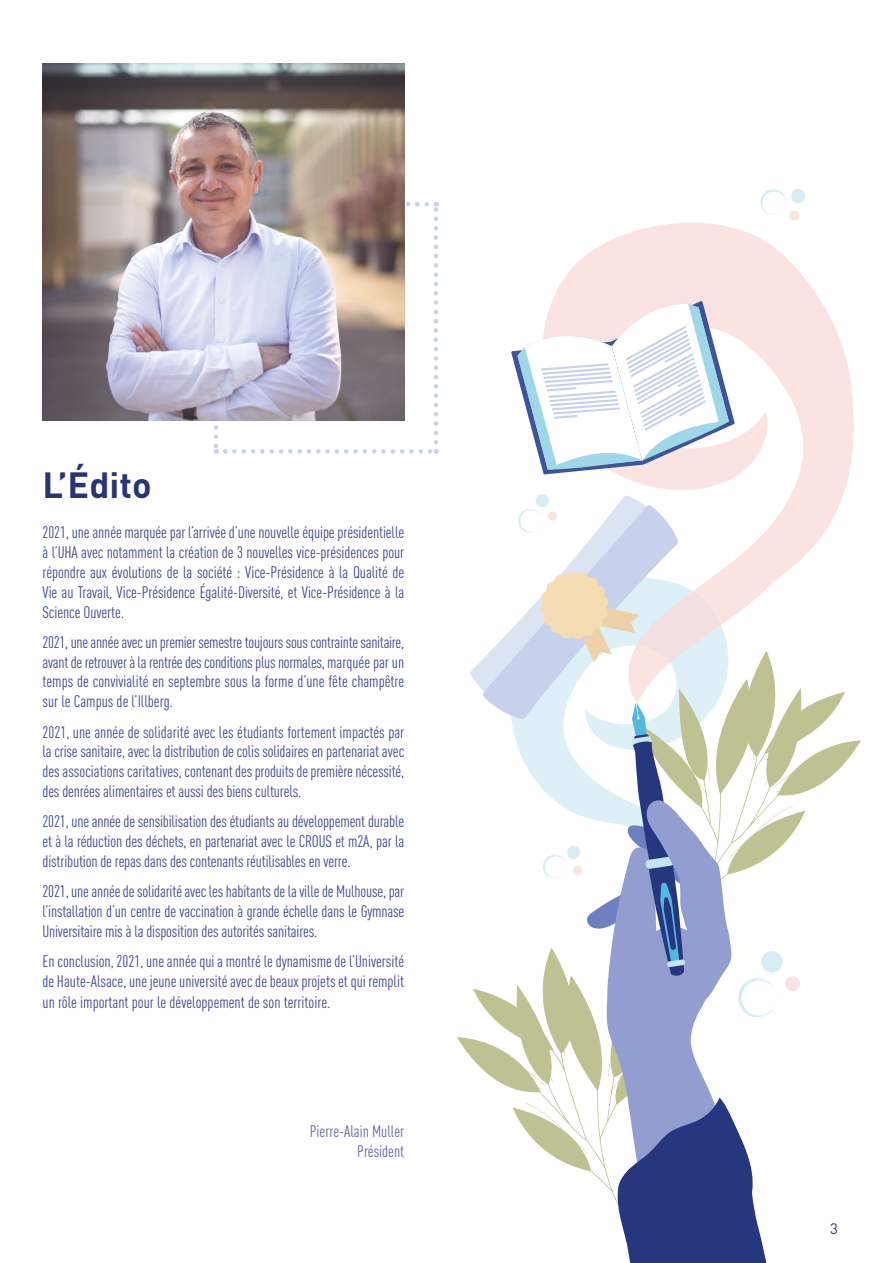
<style>
.page{position:relative;width:893px;height:1263px;background:#fff}
.page>*{position:absolute;margin:0;border:0;box-sizing:border-box;transform-origin:0 0}
.t1{font:700 36px "DIN Pro";color:#273577}
.t2{font:condensed 16.5px/19.8px "DIN Pro";letter-spacing:-.005em;color:#3f4797;text-align:justify}
.t3{font:condensed 16.5px/19.8px "DIN Pro";color:#6365ac;text-align:right}
.t4{font:15px "DIN Pro";color:#273577}
</style>
<div class="page">
<svg style="left:214px;top:420px;width:4px;height:34px"></svg>
<svg style="left:225px;top:449px;width:212px;height:5px"></svg>
<svg style="left:434px;top:202px;width:4px;height:240px"></svg>
<svg style="left:404px;top:202px;width:23px;height:4px"></svg>
<img style="left:43px;top:64px;width:361px;height:356px">
<svg style="left:552px;top:223px;width:302px;height:271px;fill:#fae3e1"></svg>
<svg style="left:511px;top:301px;width:224px;height:174px"></svg>
<svg style="left:760px;top:189px;width:45px;height:32px"></svg>
<svg style="left:457px;top:494px;width:404px;height:769px"></svg>
<h1 class="t1" style="left:43px;top:455px;width:111px">L’Édito</h1>
<p class="t2" style="left:43px;top:521px;width:363px">2021, une année marquée par l’arrivée d’une nouvelle équipe présidentielle à l’UHA avec notamment la création de 3 nouvelles vice-présidences pour répondre aux évolutions de la société : Vice-Présidence à la Qualité de Vie au Travail, Vice-Présidence Égalité-Diversité, et Vice-Présidence à la Science Ouverte.</p>
<p class="t2" style="left:43px;top:631px;width:363px">2021, une année avec un premier semestre toujours sous contrainte sanitaire, avant de retrouver à la rentrée des conditions plus normales, marquée par un temps de convivialité en septembre sous la forme d’une fête champêtre sur le Campus de l’Illberg.</p>
<p class="t2" style="left:43px;top:721px;width:363px">2021, une année de solidarité avec les étudiants fortement impactés par la crise sanitaire, avec la distribution de colis solidaires en partenariat avec des associations caritatives, contenant des produits de première nécessité, des denrées alimentaires et aussi des biens culturels.</p>
<p class="t2" style="left:43px;top:810px;width:363px">2021, une année de sensibilisation des étudiants au développement durable et à la réduction des déchets, en partenariat avec le CROUS et m2A, par la distribution de repas dans des contenants réutilisables en verre.</p>
<p class="t2" style="left:43px;top:880px;width:363px">2021, une année de solidarité avec les habitants de la ville de Mulhouse, par l’installation d’un centre de vaccination à grande échelle dans le Gymnase Universitaire mis à la disposition des autorités sanitaires.</p>
<p class="t2" style="left:43px;top:950px;width:363px">En conclusion, 2021, une année qui a montré le dynamisme de l’Université de Haute-Alsace, une jeune université avec de beaux projets et qui remplit</p>
<p class="t2" style="left:43px;top:991px;width:289px">un rôle important pour le développement de son territoire.</p>
<p class="t3" style="left:310px;top:1120px;width:96px">Pierre-Alain Muller<br>Président</p>
<p class="t4" style="left:830px;top:1217px;width:9px">3</p>
</div>
